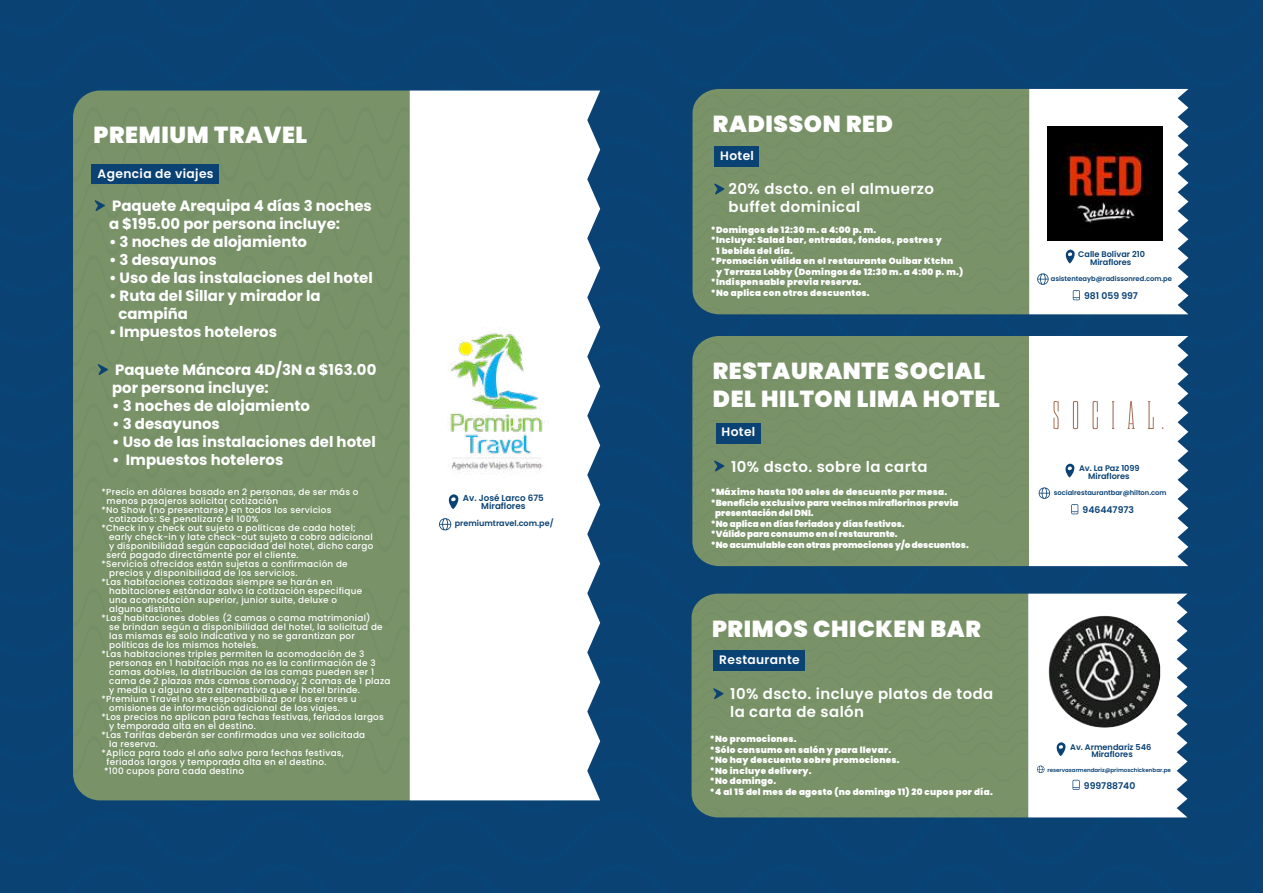
<style>
.page{position:relative;width:1263px;height:893px;background:#fff}
.page>*{position:absolute;margin:0;border:0;box-sizing:border-box;transform-origin:0 0}
.t1{font:900 23.1px/27.8px "Poppins";letter-spacing:.03em;color:#fff}
.t2{font:700 14.85px/18px "Poppins";color:#fff}
.t3{font:600 14.85px/18px "Poppins";letter-spacing:.03em;color:#fff}
.t4{font:600 12.3px "Poppins";letter-spacing:.03em;color:#fff}
.t5{font:600 9.3px "Poppins";color:#0a4274}
.t6{font:500 8.85px "Poppins";letter-spacing:.03em;color:#fff}
.t7{font:900 8.85px/10.6px "Poppins";letter-spacing:.03em;color:#fff}
.t8{font:900 8.85px "Poppins";color:#fff}
.t9{font:600 8.7px/7.9px "Poppins";color:#0a4274;text-align:center}
.t10{font:600 8.1px/7.5px "Poppins";color:#0a4274;text-align:center}
.t11{font:600 6.75px "Poppins";color:#0a4274}
.t12{font:600 5.55px "Poppins";color:#0a4274}
</style>
<div class="page">
<div style="left:0;top:0;width:1263px;height:34px;background:#0a4274"></div>
<div style="left:0;top:34px;width:1263px;height:52px;background:#0a4274"></div>
<div style="left:0;top:86px;width:1263px;height:52px;background:#0a4274"></div>
<div style="left:0;top:138px;width:1263px;height:52px;background:#0a4274"></div>
<div style="left:0;top:190px;width:1263px;height:52px;background:#0a4274"></div>
<div style="left:0;top:242px;width:1263px;height:51px;background:#0a4274"></div>
<div style="left:0;top:293px;width:1263px;height:52px;background:#0a4274"></div>
<div style="left:0;top:345px;width:1263px;height:52px;background:#0a4274"></div>
<div style="left:0;top:397px;width:1263px;height:52px;background:#0a4274"></div>
<div style="left:0;top:449px;width:1263px;height:52px;background:#0a4274"></div>
<div style="left:0;top:501px;width:1263px;height:52px;background:#0a4274"></div>
<div style="left:0;top:553px;width:1263px;height:52px;background:#0a4274"></div>
<div style="left:0;top:605px;width:1263px;height:51px;background:#0a4274"></div>
<div style="left:0;top:656px;width:1263px;height:52px;background:#0a4274"></div>
<div style="left:0;top:708px;width:1263px;height:52px;background:#0a4274"></div>
<div style="left:0;top:760px;width:1263px;height:52px;background:#0a4274"></div>
<div style="left:0;top:812px;width:1263px;height:52px;background:#0a4274"></div>
<div style="left:0;top:864px;width:1263px;height:29px;background:#0a4274"></div>
<div style="left:73px;top:91px;width:337px;height:709px;background:#799268"></div>
<div style="left:73px;top:588px;width:337px;height:75px;background:#799268"></div>
<div style="left:73px;top:699px;width:337px;height:75px;background:#799268"></div>
<svg style="left:410px;top:91px;width:190px;height:709px"></svg>
<svg style="left:449px;top:494px;width:10px;height:15px"></svg>
<svg style="left:439px;top:518px;width:12px;height:12px"></svg>
<div style="left:73px;top:107px;width:337px;height:445px;background:#799268"></div>
<img style="left:438px;top:327px;width:117px;height:148px">
<svg style="left:692px;top:89px;width:496px;height:232px"></svg>
<img style="left:1048px;top:126px;width:114px;height:114px">
<svg style="left:691px;top:594px;width:496px;height:226px"></svg>
<div style="left:713px;top:650px;width:92px;height:21px;background:#0a4274"></div>
<img style="left:1048px;top:616px;width:112px;height:112px">
<svg style="left:692px;top:336px;width:496px;height:230px"></svg>
<h1 class="t1" style="left:93px;top:121px;width:215px">PREMIUM TRAVEL</h1>
<h3 class="t4" style="left:98px;top:167px;width:117px">Agencia de viajes</h3>
<h2 class="t2" style="left:109px;top:197px;width:264px">Paquete Arequipa 4 días 3 noches a $195.00 por persona incluye:</h2>
<h2 class="t2" style="left:109px;top:233px;width:200px">• 3 noches de alojamiento</h2>
<h2 class="t2" style="left:109px;top:251px;width:109px">• 3 desayunos</h2>
<h2 class="t2" style="left:109px;top:269px;width:265px">• Uso de las instalaciones del hotel</h2>
<h2 class="t2" style="left:118px;top:287px;width:204px;text-indent:-9px">• Ruta del Sillar y mirador la campiña</h2>
<h2 class="t2" style="left:109px;top:323px;width:170px">• Impuestos hoteleros</h2>
<h2 class="t2" style="left:112px;top:361px;width:266px">Paquete Máncora 4D/3N a $163.00 por persona incluye:</h2>
<h2 class="t2" style="left:112px;top:397px;width:200px">• 3 noches de alojamiento</h2>
<h2 class="t2" style="left:112px;top:415px;width:109px">• 3 desayunos</h2>
<h2 class="t2" style="left:112px;top:433px;width:265px">• Uso de las instalaciones del hotel</h2>
<h2 class="t2" style="left:112px;top:451px;width:173px">• Impuestos hoteleros</h2>
<p class="t6" style="left:101px;top:487px;width:259px">*Precio en dólares basado en 2 personas, de ser más o</p>
<p class="t6" style="left:107px;top:496px;width:173px">menos pasajeros solicitar cotización</p>
<p class="t6" style="left:101px;top:505px;width:231px">*No Show (no presentarse) en todos los servicios</p>
<p class="t6" style="left:109px;top:514px;width:151px">cotizados: Se penalizará el 100%</p>
<p class="t6" style="left:101px;top:523px;width:256px">*Check in y check out sujeto a políticas de cada hotel;</p>
<p class="t6" style="left:109px;top:532px;width:265px">early check-in y late check-out sujeto a cobro adicional</p>
<p class="t6" style="left:109px;top:541px;width:266px">y disponibilidad según capacidad del hotel, dicho cargo</p>
<p class="t6" style="left:107px;top:550px;width:193px">será pagado directamente por el cliente.</p>
<p class="t6" style="left:102px;top:559px;width:248px">*Servicios ofrecidos están sujetas a confirmación de</p>
<p class="t6" style="left:109px;top:568px;width:190px">precios y disponibilidad de los servicios.</p>
<p class="t6" style="left:102px;top:577px;width:232px">*Las habitaciones cotizadas siempre se harán en</p>
<p class="t6" style="left:109px;top:586px;width:254px">habitaciones estándar salvo la cotización especifique</p>
<p class="t6" style="left:109px;top:595px;width:229px">una acomodación superior, junior suite, deluxe o</p>
<p class="t6" style="left:109px;top:604px;width:75px">alguna distinta.</p>
<p class="t6" style="left:102px;top:613px;width:271px">*Las habitaciones dobles (2 camas o cama matrimonial)</p>
<p class="t6" style="left:109px;top:622px;width:275px">se brindan según a disponibilidad del hotel, la solicitud de</p>
<p class="t6" style="left:109px;top:631px;width:247px">las mismas es solo indicativa y no se garantizan por</p>
<p class="t6" style="left:109px;top:640px;width:151px">políticas de los mismos hoteles.</p>
<p class="t6" style="left:102px;top:649px;width:264px">*Las habitaciones triples permiten la acomodación de 3</p>
<p class="t6" style="left:109px;top:658px;width:268px">personas en 1 habitación mas no es la confirmación de 3</p>
<p class="t6" style="left:109px;top:667px;width:267px">camas dobles, la distribución de las camas pueden ser 1</p>
<p class="t6" style="left:109px;top:676px;width:283px">cama de 2 plazas más camas comodoy, 2 camas de 1 plaza</p>
<p class="t6" style="left:109px;top:685px;width:252px">y media u alguna otra alternativa que el hotel brinde.</p>
<p class="t6" style="left:102px;top:694px;width:256px">*Premium Travel no se responsabiliza por los errores u</p>
<p class="t6" style="left:109px;top:703px;width:232px">omisiones de información adicional de los viajes.</p>
<p class="t6" style="left:102px;top:712px;width:284px">*Los precios no aplican para fechas festivas, feriados largos</p>
<p class="t6" style="left:109px;top:721px;width:148px">y temporada alta en el destino.</p>
<p class="t6" style="left:102px;top:730px;width:265px">*Las Tarifas deberán ser confirmadas una vez solicitada</p>
<p class="t6" style="left:109px;top:739px;width:50px">la reserva.</p>
<p class="t6" style="left:102px;top:748px;width:244px">*Aplica para todo el año salvo para fechas festivas,</p>
<p class="t6" style="left:107px;top:757px;width:221px">feriados largos y temporada alta en el destino.</p>
<p class="t6" style="left:104px;top:766px;width:141px">*100 cupos para cada destino</p>
<p class="t9" style="left:463px;top:494px;width:82px">Av. José Larco 675<br>Miraflores</p>
<p class="t10" style="left:455px;top:519px;width:100px">premiumtravel.com.pe/</p>
<h1 class="t1" style="left:713px;top:110px;width:181px">RADISSON RED</h1>
<h3 class="t4" style="left:720px;top:149px;width:35px">Hotel</h3>
<h2 class="t3" style="left:728px;top:180px;width:207px">20% dscto. en el almuerzo buffet dominical</h2>
<p class="t7" style="left:711px;top:224px;width:167px">*Domingos de 12:30 m. a 4:00 p. m.</p>
<p class="t7" style="left:711px;top:235px;width:232px">*Incluye: Salad bar, entradas, fondos, postres y</p>
<p class="t7" style="left:716px;top:245px;width:78px">1 bebida del día.</p>
<p class="t7" style="left:711px;top:256px;width:244px">*Promoción válida en el restaurante Ouibar Ktchn</p>
<p class="t7" style="left:716px;top:266px;width:249px">y Terraza Lobby (Domingos de 12:30 m. a 4:00 p. m.)</p>
<p class="t7" style="left:711px;top:277px;width:152px">*Indispensable previa reserva.</p>
<p class="t7" style="left:711px;top:287px;width:160px">*No aplica con otros descuentos.</p>
<h1 class="t1" style="left:713px;top:357px;width:289px">RESTAURANTE SOCIAL<br>DEL HILTON LIMA HOTEL</h1>
<h3 class="t4" style="left:721px;top:425px;width:35px">Hotel</h3>
<p class="t10" style="left:1078px;top:251px;width:68px">Calle Bolívar 210<br>Miraflores</p>
<p class="t11" style="left:1051px;top:274px;width:123px">asistenteayb@radissonred.com.pe</p>
<p class="t5" style="left:1084px;top:291px;width:55px">981 059 997</p>
<h2 class="t3" style="left:731px;top:457px;width:198px">10% dscto. sobre la carta</h2>
<p class="t10" style="left:1079px;top:465px;width:62px">Av. La Paz 1099<br>Miraflores</p>
<p class="t7" style="left:711px;top:487px;width:238px">*Máximo hasta 100 soles de descuento por mesa.</p>
<p class="t8" style="left:711px;top:497px;width:249px">*Beneficio exclusivo para vecinos miraflorinos previa</p>
<p class="t8" style="left:715px;top:508px;width:100px">presentación del DNI.</p>
<p class="t8" style="left:711px;top:518px;width:195px">*No aplica en días feriados y días festivos.</p>
<p class="t8" style="left:711px;top:529px;width:188px">*Válido para consumo en el restaurante.</p>
<p class="t8" style="left:711px;top:540px;width:259px">*No acumulable con otras promociones y/o descuentos.</p>
<p class="t11" style="left:1054px;top:488px;width:114px">socialrestaurantbar@hilton.com</p>
<p class="t5" style="left:1082px;top:505px;width:53px">946447973</p>
<h1 class="t1" style="left:712px;top:615px;width:270px">PRIMOS CHICKEN BAR</h1>
<h3 class="t4" style="left:719px;top:652px;width:82px">Restaurante</h3>
<h2 class="t3" style="left:730px;top:685px;width:265px">10% dscto. incluye platos de toda la carta de salón</h2>
<p class="t7" style="left:710px;top:734px;width:284px">*No promociones.<br>*Sólo consumo en salón y para llevar.<br>*No hay descuento sobre promociones.<br>*No incluye delivery.<br>*No domingo.<br>*4 al 15 del mes de agosto (no domingo 11) 20 cupos por día.</p>
<p class="t10" style="left:1070px;top:743px;width:83px">Av. Armendariz 546<br>Miraflores</p>
<p class="t12" style="left:1047px;top:766px;width:125px">reservasarmendariz@primoschickenbar.pe</p>
<p class="t5" style="left:1084px;top:780px;width:53px">999788740</p>
</div>
